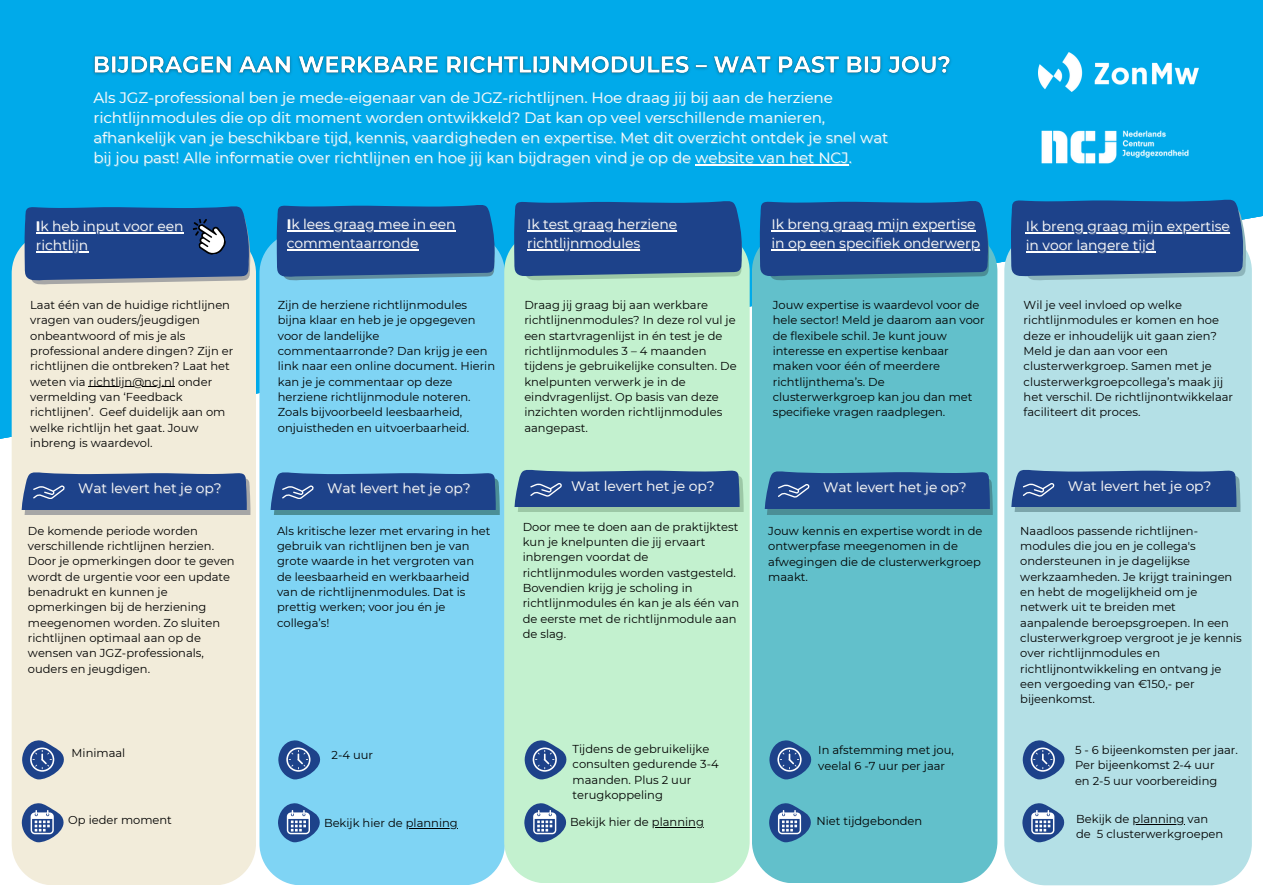
<style>
.page{position:relative;width:1263px;height:894px;background:#fff}
.page>*{position:absolute;margin:0;border:0;box-sizing:border-box;transform-origin:0 0}
.t1{font:15px/20.2px "Montserrat";color:#fff}
.t2{font:13.8px/19.2px "Montserrat";color:#fff}
.t3{font:11.55px/15.3px "Montserrat";color:#000}
.s1{color:rgb(217 217 217/.4)}
.s2{font-weight:700;color:rgb(166 166 166/.4)}
</style>
<div class="page">
<img style="left:0;top:0;width:1263px;height:886px">
<svg style="left:25px;top:206px;width:226px;height:79px"></svg>
<svg style="left:514px;top:201px;width:228px;height:80px"></svg>
<svg style="left:760px;top:201px;width:229px;height:80px"></svg>
<svg style="left:1011px;top:199px;width:235px;height:82px"></svg>
<svg style="left:271px;top:472px;width:229px;height:42px"></svg>
<svg style="left:515px;top:469px;width:228px;height:42px"></svg>
<svg style="left:765px;top:471px;width:228px;height:43px"></svg>
<svg style="left:1011px;top:469px;width:229px;height:42px"></svg>
<svg style="left:1023px;top:739px;width:45px;height:40px"></svg>
<svg style="left:1022px;top:802px;width:45px;height:40px"></svg>
<svg style="left:769px;top:739px;width:45px;height:40px"></svg>
<svg style="left:769px;top:802px;width:45px;height:40px"></svg>
<svg style="left:525px;top:739px;width:45px;height:40px"></svg>
<svg style="left:524px;top:802px;width:45px;height:40px"></svg>
<svg style="left:278px;top:739px;width:45px;height:40px"></svg>
<svg style="left:278px;top:802px;width:45px;height:40px"></svg>
<svg style="left:22px;top:739px;width:45px;height:40px"></svg>
<svg style="left:22px;top:802px;width:45px;height:40px"></svg>
<img style="left:1039px;top:52px;width:159px;height:39px">
<img style="left:1031px;top:121px;width:167px;height:52px">
<hr style="left:89px;top:386px;width:86px;height:1px;background:#000">
<img style="left:89px;top:50px;width:866px;height:30px">
<hr style="left:695px;top:164px;width:154px;height:1px;background:#fff">
<svg style="left:277px;top:205px;width:218px;height:75px"></svg>
<hr style="left:291px;top:230px;width:165px;height:1px;background:#fff">
<hr style="left:287px;top:249px;width:132px;height:1px;background:#fff">
<hr style="left:527px;top:230px;width:150px;height:1px;background:#fff">
<hr style="left:527px;top:249px;width:113px;height:1px;background:#fff">
<hr style="left:771px;top:230px;width:204px;height:1px;background:#fff">
<hr style="left:771px;top:249px;width:209px;height:1px;background:#fff">
<hr style="left:1026px;top:232px;width:204px;height:1px;background:#fff">
<hr style="left:1026px;top:251px;width:129px;height:1px;background:#fff">
<hr style="left:406px;top:827px;width:52px;height:1px;background:#000">
<hr style="left:652px;top:826px;width:52px;height:1px;background:#000">
<hr style="left:1132px;top:823px;width:52px;height:1px;background:#000">
<p class="t1" style="left:93px;top:87px;width:796px">Als JGZ-professional ben je mede-eigenaar van de JGZ-richtlijnen. Hoe draag jij bij aan de herziene richtlijnmodules die op dit moment worden ontwikkeld? Dat kan op veel verschillende manieren, afhankelijk van je beschikbare tijd, kennis, vaardigheden en expertise. Met dit overzicht ontdek je snel wat bij jou past! Alle informatie over richtlijnen en hoe jij kan bijdragen vind je op de website van het NCJ<span class="s1">.</span></p>
<p class="t2" style="left:36px;top:217px;width:149px"><span class="s2">I</span>k heb input voor een richtlijn</p>
<h2 class="t3" style="left:30px;top:297px;width:205px">Laat één van de huidige richtlijnen vragen van ouders/jeugdigen onbeantwoord of mis je als professional andere dingen? Zijn er richtlijnen die ontbreken? Laat het weten via richtlijn@ncj.nl onder</h2>
<p class="t3" style="left:30px;top:389px;width:197px">vermelding van ‘Feedback richtlijnen’. Geef duidelijk aan om welke richtlijn het gaat. Jouw inbreng is waardevol.</p>
<p class="t2" style="left:287px;top:215px;width:170px"><span class="s2">I</span>k lees graag mee in een commentaarronde</p>
<p class="t2" style="left:527px;top:215px;width:151px">Ik test graag herziene</p>
<p class="t2" style="left:527px;top:234px;width:114px">richtlijnmodules</p>
<h2 class="t3" style="left:278px;top:297px;width:219px">Zijn de herziene richtlijnmodules bijna klaar en heb je je opgegeven voor de landelijke commentaarronde? Dan krijg je een link naar een online document. Hierin kan je je commentaar op deze herziene richtlijnmodule noteren.<br>Zoals bijvoorbeeld leesbaarheid, onjuistheden en uitvoerbaarheid.</h2>
<p class="t3" style="left:524px;top:297px;width:214px">Draag jij graag bij aan werkbare richtlijnenmodules? In deze rol vul je een startvragenlijst in én test je de richtlijnmodules 3 – 4 maanden tijdens je gebruikelijke consulten. De knelpunten verwerk je in de eindvragenlijst. Op basis van deze inzichten worden richtlijnmodules aangepast.</p>
<p class="t2" style="left:771px;top:215px;width:205px">Ik breng graag mijn expertise</p>
<p class="t2" style="left:771px;top:234px;width:210px">in op een specifiek onderwerp</p>
<p class="t3" style="left:773px;top:297px;width:213px">Jouw expertise is waardevol voor de hele sector! Meld je daarom aan voor de flexibele schil. Je kunt jouw interesse en expertise kenbaar maken voor één of meerdere richtlijnthema’s. De clusterwerkgroep kan jou dan met specifieke vragen raadplegen.</p>
<p class="t2" style="left:1026px;top:217px;width:205px">Ik breng graag mijn expertise</p>
<p class="t2" style="left:1026px;top:236px;width:131px">in voor langere tijd</p>
<h2 class="t3" style="left:1024px;top:297px;width:211px">Wil je veel invloed op welke richtlijnmodules er komen en hoe deze er inhoudelijk uit gaan zien?<br>Meld je dan aan voor een clusterwerkgroep. Samen met je clusterwerkgroepcollega’s maak jij het verschil. De richtlijnontwikkelaar faciliteert dit proces.</h2>
<p class="t2" style="left:78px;top:478px;width:145px">Wat levert het je op?</p>
<p class="t2" style="left:327px;top:478px;width:145px">Wat levert het je op?</p>
<p class="t2" style="left:571px;top:476px;width:145px">Wat levert het je op?</p>
<p class="t2" style="left:823px;top:477px;width:145px">Wat levert het je op?</p>
<p class="t2" style="left:1068px;top:476px;width:145px">Wat levert het je op?</p>
<h2 class="t3" style="left:28px;top:522px;width:208px">De komende periode worden verschillende richtlijnen herzien.<br>Door je opmerkingen door te geven wordt de urgentie voor een update benadrukt en kunnen je opmerkingen bij de herziening meegenomen worden. Zo sluiten richtlijnen optimaal aan op de wensen van JGZ-professionals, ouders en jeugdigen.</h2>
<p class="t3" style="left:277px;top:522px;width:215px">Als kritische lezer met ervaring in het gebruik van richtlijnen ben je van grote waarde in het vergroten van de leesbaarheid en werkbaarheid van de richtlijnenmodules. Dat is prettig werken; voor jou én je collega’s!</p>
<p class="t3" style="left:523px;top:518px;width:218px">Door mee te doen aan de praktijktest kun je knelpunten die jij ervaart inbrengen voordat de richtlijnmodules worden vastgesteld.<br>Bovendien krijg je scholing in richtlijnmodules én kan je als één van de eerste met de richtlijnmodule aan de slag.</p>
<p class="t3" style="left:768px;top:523px;width:216px">Jouw kennis en expertise wordt in de ontwerpfase meegenomen in de afwegingen die de clusterwerkgroep maakt.</p>
<p class="t3" style="left:1020px;top:522px;width:223px">Naadloos passende richtlijnen&shy;modules die jou en je collega's ondersteunen in je dagelijkse werkzaamheden. Je krijgt trainingen en hebt de mogelijkheid om je netwerk uit te breiden met aanpalende beroepsgroepen. In een clusterwerkgroep vergroot je je kennis over richtlijnmodules en richtlijnontwikkeling en ontvang je een vergoeding van €150,- per bijeenkomst.</p>
<p class="t3" style="left:72px;top:744px;width:55px">Minimaal</p>
<p class="t3" style="left:331px;top:747px;width:43px">2-4 uur</p>
<p class="t3" style="left:573px;top:741px;width:148px">Tijdens de gebruikelijke consulten gedurende 3-4 maanden. Plus 2 uur terugkoppeling</p>
<p class="t3" style="left:818px;top:742px;width:137px">In afstemming met jou, veelal 6 -7 uur per jaar</p>
<p class="t3" style="left:1075px;top:741px;width:164px">5 - 6 bijeenkomsten per jaar.<br>Per bijeenkomst 2-4 uur</p>
<p class="t3" style="left:1075px;top:772px;width:144px">en 2-5 uur voorbereiding</p>
<p class="t3" style="left:68px;top:812px;width:105px">Op ieder moment</p>
<p class="t3" style="left:324px;top:814px;width:135px">Bekijk hier de planning</p>
<p class="t3" style="left:570px;top:814px;width:135px">Bekijk hier de planning</p>
<p class="t3" style="left:816px;top:812px;width:107px">Niet tijdgebonden</p>
<p class="t3" style="left:1076px;top:811px;width:134px">Bekijk de planning van</p>
<h2 class="t3" style="left:1076px;top:826px;width:149px">de 5 clusterwerkgroepen</h2>
</div>
